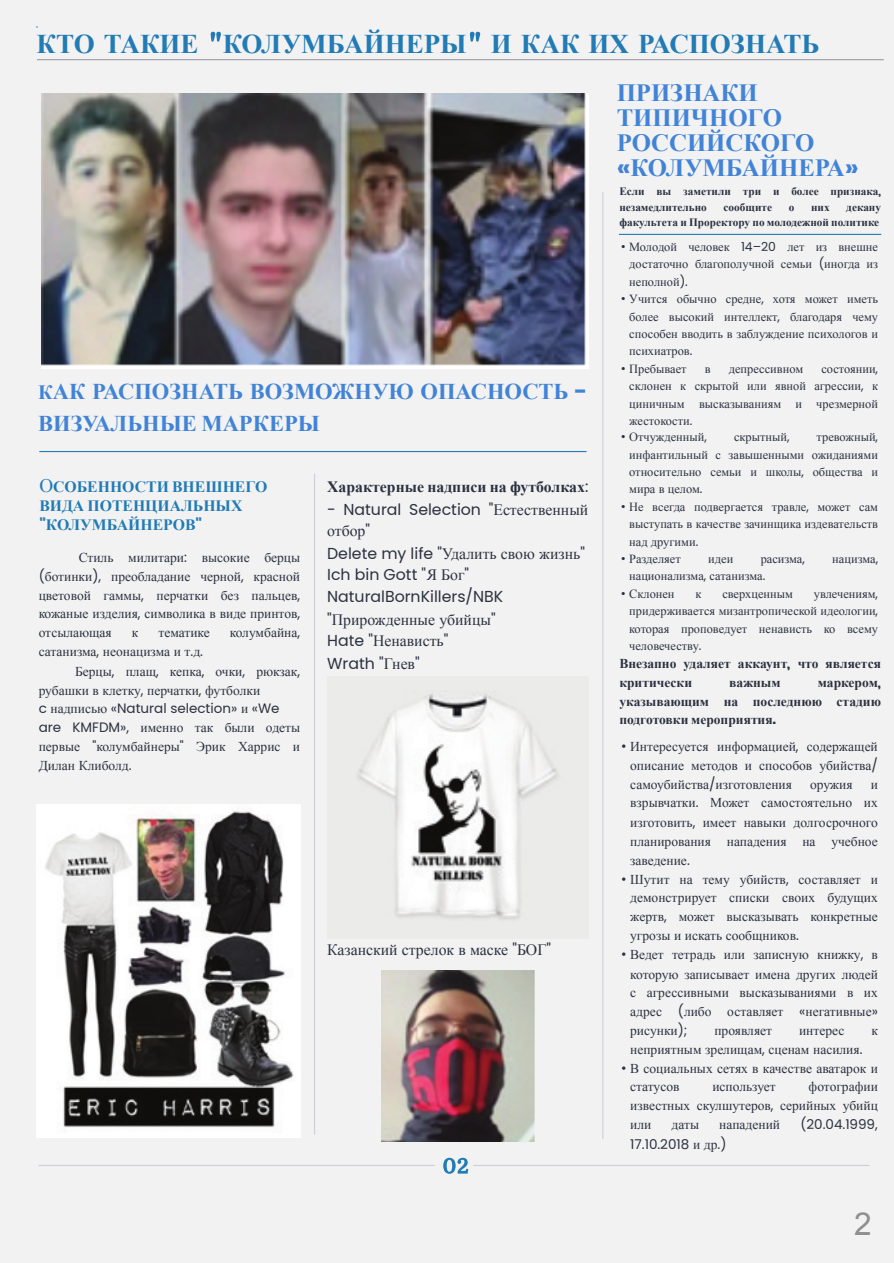
<style>
.page{position:relative;width:894px;height:1263px;background:#f2f2f2}
.page>*{position:absolute;margin:0;border:0;box-sizing:border-box;transform-origin:0 0}
.t1{font:31.5px "Arial";color:#8f8f8f}
.t2{font:700 27px "Times New Roman";color:#227bb5}
.t3{font:700 24.75px/24.8px "Times New Roman";color:#4183d7}
.t4{font:700 22.5px/32.7px "Times New Roman";color:#4183d7}
.t5{font:15.75px/22.5px "Times New Roman";color:#2b3140}
.t6{font:15.75px/22.5px "Poppins";color:#2b3140}
.t7{font:700 15.75px/19.2px "Times New Roman";color:#227bb5}
.t8{font:700 15.75px "Times New Roman";color:#2b3140}
.t9{font:13.5px/18.9px "Times New Roman";color:#2b3140;text-align:justify}
.t10{font:700 13.5px/18.6px "Times New Roman";color:#2b3140}
.t11{font:13.5px "Poppins";color:#2b3140}
.t12{font:12.45px/17.2px "Times New Roman";color:#2b3140;text-align:justify}
.t13{font:700 11.25px/15.8px "Times New Roman";color:#2b3140}
.s1{font-family:"Arbutus Slab";font-weight:400;color:rgb(0 0 0/0)}
.s2{font-family:"Poppins"}
.s3{font-size:20.25px}
.s4{font-weight:400;font-size:19.2px}
.s5{font-family:"Times New Roman"}
.s6{font-family:"Poppins";font-weight:400}
.s7{font-family:"Arial"}
</style>
<div class="page">
<svg style="left:211px;top:32px;width:10px;height:10px"></svg>
<svg style="left:470px;top:32px;width:10px;height:10px"></svg>
<hr style="left:38px;top:59px;width:845px;height:1px;background:#9b9da3">
<hr style="left:39px;top:1165px;width:395px;height:1px;background:#cccfd9">
<hr style="left:474px;top:1165px;width:395px;height:1px;background:#cccfd9">
<svg style="left:443px;top:1158px;width:25px;height:16px"></svg>
<hr style="left:40px;top:451px;width:546px;height:1px;background:#227bb5">
<hr style="left:314px;top:474px;width:1px;height:660px;background:#cccfd9">
<hr style="left:602px;top:192px;width:1px;height:946px;background:#cccfd9">
<hr style="left:619px;top:234px;width:262px;height:1px;background:#227bb5">
<img style="left:41px;top:93px;width:547px;height:275px">
<img style="left:37px;top:804px;width:263px;height:333px">
<img style="left:355px;top:690px;width:206px;height:232px">
<img style="left:381px;top:971px;width:153px;height:171px">
<h2 class="t2" style="left:37px;top:29px;width:784px">КТО ТАКИЕ <span class="s1">"</span>КОЛУМБАЙНЕРЫ<span class="s1">"</span> И КАК ИХ РАСПОЗНАТЬ</h2>
<h3 class="t3" style="left:617px;top:81px;width:243px">ПРИЗНАКИ<br>ТИПИЧНОГО<br>РОССИЙСКОГО <span class="s2">«</span>КОЛУМБАЙНЕРА<span class="s2">»</span></h3>
<h3 class="t4" style="left:38px;top:375px;width:550px"><span class="s3">К</span>АК РАСПОЗНАТЬ ВОЗМОЖНУЮ ОПАСНОСТЬ <span class="s2">-<br></span>ВИЗУАЛЬНЫЕ МАРКЕРЫ</h3>
<p class="t7" style="left:39px;top:477px;width:229px"><span class="s4">О</span>СОБЕННОСТИ ВНЕШНЕГО<br>ВИДА ПОТЕНЦИАЛЬНЫХ <span class="s2">"</span>КОЛУМБАЙНЕРОВ<span class="s2">"</span></p>
<p class="t9" style="left:39px;top:548px;width:263px;text-indent:40px">Стиль милитари<span class="s2">:</span> высокие берцы <span class="s2">(</span>ботинки<span class="s2">),</span> преобладание черной<span class="s2">,</span> красной цветовой гаммы<span class="s2">,</span> перчатки без пальцев<span class="s2">, </span>кожаные изделия<span class="s2">,</span> символика в виде принтов<span class="s2">, </span>отсылающая</p>
<p class="t9" style="left:132px;top:623px;width:8px">к</p>
<p class="t9" style="left:158px;top:623px;width:53px">тематике</p>
<p class="t9" style="left:230px;top:623px;width:72px">колумбайна<span class="s2">,</span></p>
<p class="t9" style="left:39px;top:642px;width:166px">сатанизма<span class="s2">,</span> неонацизма и т<span class="s2">.</span>д<span class="s2">.</span></p>
<p class="t9" style="left:75px;top:662px;width:227px">Берцы<span class="s2">,</span> плащ<span class="s2">,</span> кепка<span class="s2">,</span> очки<span class="s2">,</span> рюкзак<span class="s2">,</span></p>
<p class="t9" style="left:39px;top:681px;width:223px">рубашки в клетку<span class="s2">,</span> перчатки<span class="s2">,</span> футболки</p>
<p class="t11" style="left:39px;top:702px;width:242px">c <span class="s5">надписью</span> «Natural selection» <span class="s5">и</span> «We</p>
<p class="t9" style="left:39px;top:718px;width:263px"><span class="s2">are KMFDM»,</span> именно так были одеты первые <span class="s2">"</span>колумбайнеры<span class="s2">"</span> Эрик Харрис и Дилан Клиболд<span class="s2">.</span></p>
<p class="t8" style="left:327px;top:478px;width:263px">Характерные надписи на футболках<span class="s6">:</span></p>
<p class="t6" style="left:327px;top:499px;width:263px">- Natural Selection "<span class="s5">Естественный</span></p>
<p class="t5" style="left:327px;top:519px;width:259px">отбор<span class="s2">"<br>Delete my life "</span>Удалить свою жизнь<span class="s2">"</span></p>
<p class="t6" style="left:327px;top:564px;width:177px">Ich bin Gott "<span class="s5">Я Бог</span>"<br>NaturalBornKillers/NBK</p>
<p class="t5" style="left:327px;top:609px;width:170px;line-height:21.5px"><span class="s2">"</span>Прирожденные убийцы<span class="s2">"<br>Hate "</span>Ненависть<span class="s2">"</span></p>
<p class="t6" style="left:327px;top:653px;width:94px">Wrath "<span class="s5">Гнев</span>"</p>
<p class="t5" style="left:327px;top:938px;width:225px">Казанский стрелок в маске <span class="s2">"</span>БОГ<span class="s2">"</span></p>
<p class="t13" style="left:619px;top:183px;width:263px">Если вы заметили три и более признака<span class="s2">, </span>незамедлительно</p>
<p class="t13" style="left:724px;top:199px;width:50px">сообщите</p>
<p class="t13" style="left:789px;top:199px;width:7px">о</p>
<p class="t13" style="left:811px;top:199px;width:20px">них</p>
<p class="t13" style="left:619px;top:199px;width:263px;text-align:right">декану<br>факультета и Проректору по молодежной политике</p>
<p class="t12" style="left:629px;top:238px;width:250px;text-indent:-8px"><span class="s7">•</span> Молодой человек <span class="s2">14–20</span> лет из внешне достаточно благополучной семьи <span class="s2">(</span>иногда из неполной<span class="s2">).</span></p>
<p class="t12" style="left:629px;top:290px;width:250px;text-indent:-8px"><span class="s7">•</span> Учится обычно средне<span class="s2">,</span> хотя может иметь более высокий интеллект<span class="s2">,</span> благодаря чему способен вводить в заблуждение психологов и психиатров<span class="s2">.</span></p>
<p class="t12" style="left:621px;top:360px;width:67px"><span class="s7">•</span> Пребывает</p>
<p class="t12" style="left:705px;top:360px;width:7px">в</p>
<p class="t12" style="left:729px;top:360px;width:76px">депрессивном</p>
<p class="t12" style="left:629px;top:360px;width:250px;text-indent:192px">состоянии<span class="s2">, </span>склонен к скрытой или явной агрессии<span class="s2">,</span> к циничным высказываниям и чрезмерной жестокости<span class="s2">.</span></p>
<p class="t12" style="left:621px;top:429px;width:87px"><span class="s7">•</span> Отчужденный<span class="s2">,</span></p>
<p class="t12" style="left:734px;top:429px;width:57px">скрытный<span class="s2">,</span></p>
<p class="t12" style="left:629px;top:429px;width:250px;text-indent:187px">тревожный<span class="s2">, </span>инфантильный с завышенными ожиданиями относительно семьи и школы<span class="s2">,</span> общества и мира в целом<span class="s2">.</span></p>
<p class="t12" style="left:629px;top:498px;width:250px;text-indent:-8px"><span class="s7">•</span> Не всегда подвергается травле<span class="s2">,</span> может сам выступать в качестве зачинщика издевательств над другими<span class="s2">.</span></p>
<p class="t12" style="left:621px;top:550px;width:61px"><span class="s7">•</span> Разделяет</p>
<p class="t12" style="left:708px;top:550px;width:27px">идеи</p>
<p class="t12" style="left:761px;top:550px;width:46px">расизма<span class="s2">,</span></p>
<p class="t12" style="left:832px;top:550px;width:47px">нацизма<span class="s2">,</span></p>
<p class="t12" style="left:629px;top:567px;width:138px">национализма<span class="s2">,</span> сатанизма<span class="s2">.</span></p>
<p class="t12" style="left:621px;top:585px;width:55px"><span class="s7">•</span> Склонен</p>
<p class="t12" style="left:695px;top:585px;width:8px">к</p>
<p class="t12" style="left:722px;top:585px;width:72px">сверхценным</p>
<p class="t12" style="left:629px;top:585px;width:250px;text-indent:185px">увлечениям<span class="s2">, </span>придерживается мизантропической идеологии<span class="s2">, </span>которая проповедует ненависть ко всему человечеству<span class="s2">.</span></p>
<p class="t10" style="left:619px;top:654px;width:263px;line-height:19.2px">Внезапно удаляет аккаунт<span class="s2">,</span> что является критически</p>
<p class="t10" style="left:619px;top:673px;width:263px;text-align:justify;text-indent:198px">маркером<span class="s2">, </span>указывающим на последнюю стадию подготовки мероприятия<span class="s2">.</span></p>
<p class="t9" style="left:630px;top:737px;width:249px;text-indent:-9px"><span class="s7">•</span> Интересуется информацией<span class="s2">,</span> содержащей описание методов и способов убийства<span class="s2">/ </span>самоубийства<span class="s2">/</span>изготовления</p>
<p class="t10" style="left:729px;top:673px;width:53px">важным</p>
<p class="t9" style="left:810px;top:775px;width:44px">оружия</p>
<p class="t9" style="left:630px;top:775px;width:249px;text-indent:240px">и взрывчатки<span class="s2">.</span> Может самостоятельно их изготовить<span class="s2">,</span> имеет навыки долгосрочного планирования нападения на учебное заведение<span class="s2">.</span></p>
<p class="t9" style="left:630px;top:870px;width:249px;text-indent:-9px"><span class="s7">•</span> Шутит на тему убийств<span class="s2">,</span> составляет и демонстрирует списки своих будущих жертв<span class="s2">,</span> может высказывать конкретные угрозы и искать сообщников<span class="s2">.</span></p>
<p class="t9" style="left:630px;top:945px;width:249px;text-indent:-9px"><span class="s7">•</span> Ведет тетрадь или записную книжку<span class="s2">,</span> в которую записывает имена других людей с агрессивными высказываниями в их адрес <span class="s2">(</span>либо оставляет <span class="s2">«</span>негативные<span class="s2">» </span>рисунки<span class="s2">);</span></p>
<p class="t9" style="left:714px;top:1021px;width:59px">проявляет</p>
<p class="t9" style="left:799px;top:1021px;width:47px">интерес</p>
<p class="t9" style="left:871px;top:1021px;width:8px">к</p>
<p class="t9" style="left:630px;top:1040px;width:234px">неприятным зрелищам<span class="s2">,</span> сценам насилия<span class="s2">.</span></p>
<p class="t9" style="left:630px;top:1059px;width:249px;line-height:18px;text-indent:-9px"><span class="s7">•</span> В социальных сетях в качестве аватарок и статусов</p>
<p class="t9" style="left:630px;top:1077px;width:249px;text-indent:178px">фотографии известных скулшутеров<span class="s2">,</span> серийных убийц или</p>
<p class="t9" style="left:712px;top:1077px;width:65px">использует</p>
<p class="t9" style="left:672px;top:1115px;width:29px">даты</p>
<p class="t9" style="left:719px;top:1115px;width:62px">нападений</p>
<p class="t11" style="left:800px;top:1119px;width:79px">(20.04.1999,</p>
<p class="t11" style="left:630px;top:1138px;width:98px">17.10.2018 <span class="s5">и др</span>.)</p>
<h1 class="t1" style="left:854px;top:1207px;width:19px">2</h1>
</div>
